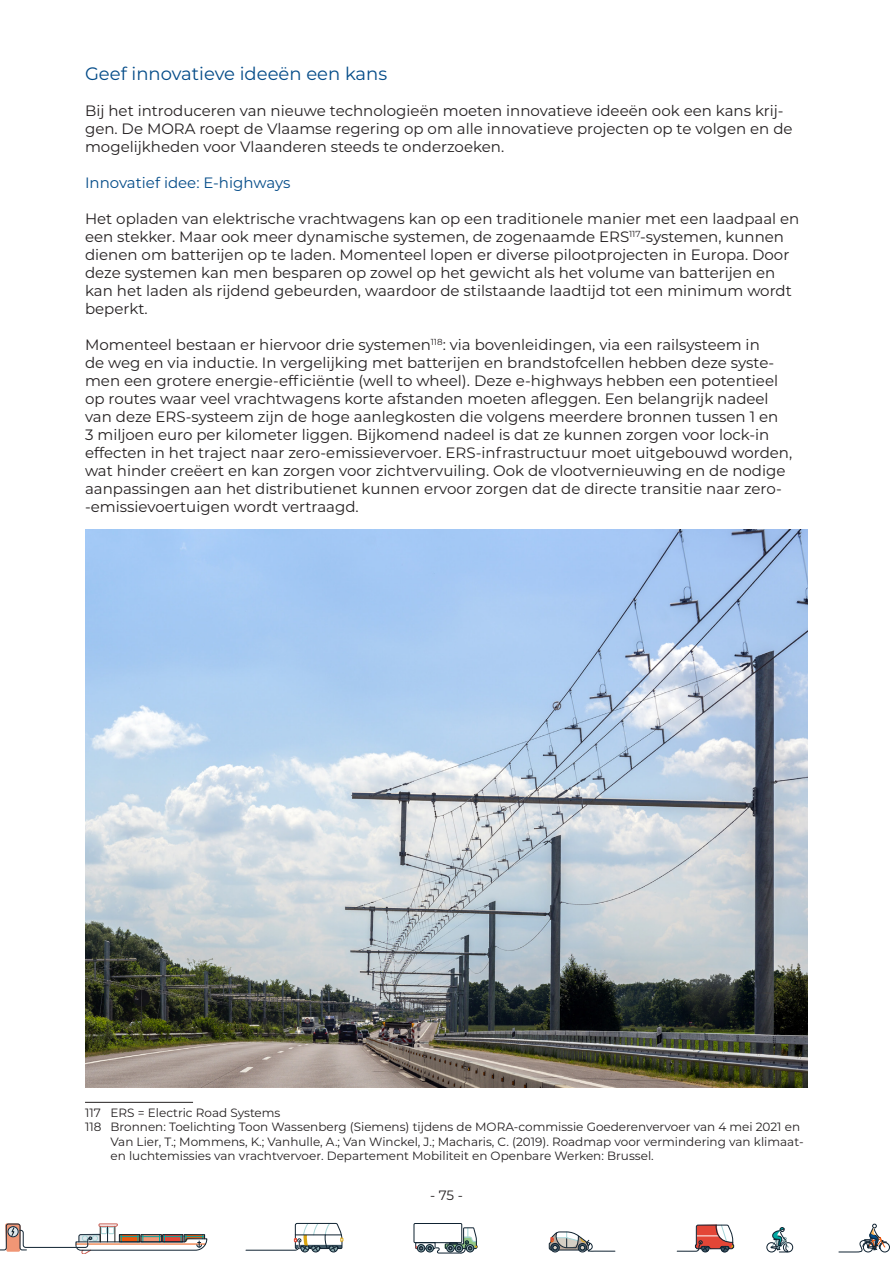
<style>
.page{position:relative;width:893px;height:1263px;background:#fff}
.page>*{position:absolute;margin:0;border:0;box-sizing:border-box;transform-origin:0 0}
.Titel_04{font:18px "Montserrat";color:#034b88}
.t1{font:15px/18px "Montserrat";color:#231f20}
.Titel_05{font:15px "Montserrat";color:#034b88}
.t2{font:13.5px "Montserrat";color:#231f20}
.Voetnoot{font:12px/14.4px "Montserrat";color:#231f20}
</style>
<div class="page">
<svg style="left:245px;top:1222px;width:99px;height:30px"></svg>
<svg style="left:0;top:1223px;width:207px;height:31px"></svg>
<div style="left:8px;top:1226px;width:10px;height:11px;border:1px solid #0f2231;border-radius:50%"></div>
<div style="left:783px;top:1242px;width:10px;height:10px;border:1px solid #0f2231;border-radius:50%"></div>
<div style="left:767px;top:1242px;width:9px;height:10px;border:1px solid #0f2231;border-radius:50%"></div>
<div style="left:880px;top:1242px;width:10px;height:10px;border:1px solid #0f2231;border-radius:50%"></div>
<svg style="left:677px;top:1224px;width:57px;height:29px"></svg>
<svg style="left:414px;top:1223px;width:63px;height:30px"></svg>
<svg style="left:838px;top:1224px;width:49px;height:28px"></svg>
<svg style="left:770px;top:1227px;width:21px;height:25px"></svg>
<svg style="left:549px;top:1231px;width:66px;height:21px"></svg>
<hr style="left:85px;top:1102px;width:108px;height:1px;background:#231f20">
<img style="left:85px;top:530px;width:723px;height:558px">
<p class="Titel_04" style="left:85px;top:61px;width:304px">Geef innovatieve ideeën een kans</p>
<p class="t1" style="left:85px;top:101px;width:709px">Bij het introduceren van nieuwe technologieën moeten innovatieve ideeën ook een kans krij&shy;gen. De MORA roept de Vlaamse regering op om alle innovatieve projecten op te volgen en de mogelijkheden voor Vlaanderen steeds te onderzoeken.</p>
<p class="Titel_05" style="left:85px;top:172px;width:207px">Innovatief idee: E-highways</p>
<p class="t1" style="left:85px;top:209px;width:716px">Het opladen van elektrische vrachtwagens kan op een traditionele manier met een laadpaal en een stekker. Maar ook meer dynamische systemen, de zogenaamde ERS<sup>117</sup>-systemen, kunnen dienen om batterijen op te laden. Momenteel lopen er diverse pilootprojecten in Europa. Door deze systemen kan men besparen op zowel op het gewicht als het volume van batterijen en kan het laden als rijdend gebeurden, waardoor de stilstaande laadtijd tot een minimum wordt beperkt.</p>
<p class="t1" style="left:85px;top:335px;width:709px">Momenteel bestaan er hiervoor drie systemen<sup>118</sup>: via bovenleidingen, via een railsysteem in<br>de weg en via inductie. In vergelijking met batterijen en brandstofcellen hebben deze syste&shy;men een grotere energie-efficiëntie (well to wheel). Deze e-highways hebben een potentieel op routes waar veel vrachtwagens korte afstanden moeten afleggen. Een belangrijk nadeel van deze ERS-systeem zijn de hoge aanlegkosten die volgens meerdere bronnen tussen 1 en<br>3 miljoen euro per kilometer liggen. Bijkomend nadeel is dat ze kunnen zorgen voor lock-in effecten in het traject naar zero-emissievervoer. ERS-infrastructuur moet uitgebouwd worden, wat hinder creëert en kan zorgen voor zichtvervuiling. Ook de vlootvernieuwing en de nodige aanpassingen aan het distributienet kunnen ervoor zorgen dat de directe transitie naar zero--emissievoertuigen wordt vertraagd.</p>
<p class="Voetnoot" style="left:85px;top:1105px;width:197px">117 ERS = Electric Road Systems</p>
<p class="Voetnoot" style="left:111px;top:1119px;width:695px;text-indent:-26px">118 Bronnen: Toelichting Toon Wassenberg (Siemens) tijdens de MORA-commissie Goederenvervoer van 4 mei 2021 en<br>Van Lier, T.; Mommens, K.; Vanhulle, A.; Van Winckel, J.; Macharis, C. (2019). Roadmap voor vermindering van klimaat&shy;en luchtemissies van vrachtvervoer. Departement Mobiliteit en Openbare Werken: Brussel.</p>
<p class="t2" style="left:430px;top:1186px;width:34px">- 75 -</p>
</div>
